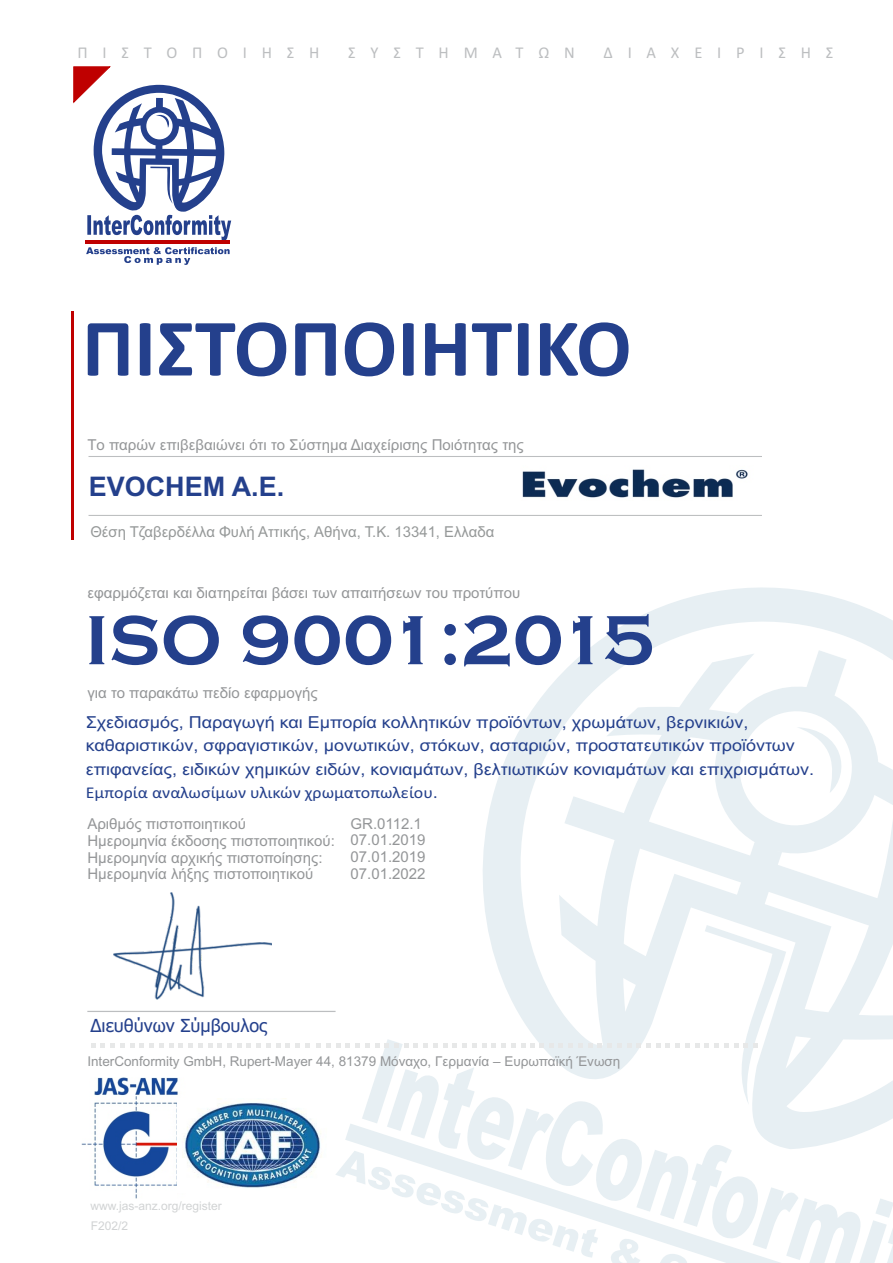
<style>
.page{position:relative;width:893px;height:1263px;background:#fff}
.page>*{position:absolute;margin:0;border:0;box-sizing:border-box;transform-origin:0 0}
.t1{font:700 82.5px "Calibri";color:#24408c}
.t2{font:700 72px "Copperplate Gothic";color:#24408c}
.t3{font:700 27px "Arial";color:#24408c}
.t4{font:18px "Tahoma";color:#24408c}
.t5{font:16.5px/23.4px "Arial";color:#24408c;scale:1.09 1}
.t6{font:16.5px "Calibri";color:#24408c;scale:1.09 1}
.t7{font:16.5px "Calibri";letter-spacing:.895em;color:#bcbec0}
.t8{font:15px/16.8px "Arial";color:#949698}
.t9{font:15px "Arial";color:#969999}
.t10{font:13.5px "Arial";color:#949698}
.t11{font:12px "Arial";color:#d1d3d4}
</style>
<div class="page">
<svg style="left:483px;top:587px;width:410px;height:452px"></svg>
<svg style="left:797px;top:727px;width:54px;height:66px"></svg>
<svg style="left:365px;top:1039px;width:528px;height:71px"></svg>
<svg style="left:336px;top:1110px;width:557px;height:153px"></svg>
<hr style="left:72px;top:311px;width:2px;height:229px;background:#bf0000">
<hr style="left:89px;top:456px;width:673px;height:1px;background:#bcbec0">
<hr style="left:89px;top:515px;width:673px;height:1px;background:#bcbec0">
<svg style="left:91px;top:1043px;width:43px;height:4px"></svg>
<svg style="left:140px;top:1043px;width:33px;height:4px"></svg>
<svg style="left:179px;top:1043px;width:101px;height:4px"></svg>
<svg style="left:286px;top:1043px;width:24px;height:4px"></svg>
<hr style="left:87px;top:1011px;width:249px;height:1px;background:#bcbec0">
<svg style="left:86px;top:247px;width:144px;height:18px"></svg>
<svg style="left:73px;top:66px;width:158px;height:174px"></svg>
<hr style="left:86px;top:241px;width:144px;height:3px;background:#bf0000">
<img style="left:81px;top:1078px;width:97px;height:121px">
<img style="left:182px;top:1103px;width:139px;height:85px">
<svg style="left:316px;top:1043px;width:92px;height:4px"></svg>
<svg style="left:414px;top:1043px;width:33px;height:4px"></svg>
<svg style="left:453px;top:1043px;width:100px;height:4px"></svg>
<svg style="left:559px;top:1043px;width:101px;height:4px"></svg>
<svg style="left:666px;top:1043px;width:33px;height:4px"></svg>
<svg style="left:705px;top:925px;width:81px;height:180px"></svg>
<img style="left:113px;top:892px;width:158px;height:119px">
<img style="left:522px;top:469px;width:226px;height:29px">
<p class="t7" style="left:78px;top:46px;width:243px">ΠΙΣΤΟΠΟΙΗΣΗ</p>
<p class="t7" style="left:348px;top:46px;width:228px">ΣΥΣΤΗΜΑΤΩΝ</p>
<p class="t7" style="left:604px;top:46px;width:231px">ΔΙΑΧΕΙΡΙΣΗΣ</p>
<h1 class="t1" style="left:82px;top:314px;width:551px">ΠΙΣΤΟΠΟΙΗΤΙΚΟ</h1>
<p class="t8" style="left:87px;top:438px;width:438px">Tο παρών επιβεβαιώνει ότι το Σύστημα Διαχείρισης Ποιότητας της</p>
<h3 class="t3" style="left:89px;top:476px;width:197px">EVOCHEM A.E.</h3>
<p class="t9" style="left:90px;top:526px;width:405px">Θέση Τζαβερδέλλα Φυλή Αττικής, Αθήνα, T.K. 13341, Ελλαδα</p>
<p class="t8" style="left:87px;top:586px;width:434px">εφαρμόζεται και διατηρείται βάσει των απαιτήσεων του προτύπου</p>
<h2 class="t2" style="left:85px;top:597px;width:571px">ISO 9001:2015</h2>
<p class="t8" style="left:87px;top:686px;width:232px">για το παρακάτω πεδίο εφαρμογής</p>
<p class="t5" style="left:86px;top:712px;width:670px">Σχεδιασμός, Παραγωγή και Εμπορία κολλητικών προϊόντων, χρωμάτων, βερνικιών, καθαριστικών, σφραγιστικών, μονωτικών, στόκων, ασταριών, προστατευτικών προϊόντων επιφανείας, ειδικών χημικών ειδών, κονιαμάτων, βελτιωτικών κονιαμάτων και επιχρισμάτων.</p>
<p class="t6" style="left:86px;top:786px;width:324px">Εμπορία αναλωσίμων υλικών χρωματοπωλείου.</p>
<p class="t8" style="left:87px;top:817px;width:249px">Αριθμός πιστοποιητικού<br>Ημερομηνία έκδοσης πιστοποιητικού:<br>Ημερομηνία αρχικής πιστοποίησης:<br>Ημερομηνία λήξης πιστοποιητικού</p>
<p class="t8" style="left:351px;top:816px;width:77px">GR.0112.1<br>07.01.2019<br>07.01.2019<br>07.01.2022</p>
<p class="t4" style="left:90px;top:1018px;width:178px">Διευθύνων Σύμβουλος</p>
<p class="t10" style="left:87px;top:1056px;width:535px">InterConformity GmbH, Rupert-Mayer 44, 81379 Μόναχο, Γερμανία – Ευρωπαϊκή Ένωση</p>
<p class="t11" style="left:90px;top:1201px;width:133px">www.jas-anz.org/register</p>
<p class="t11" style="left:91px;top:1221px;width:39px">F202/2</p>
</div>
